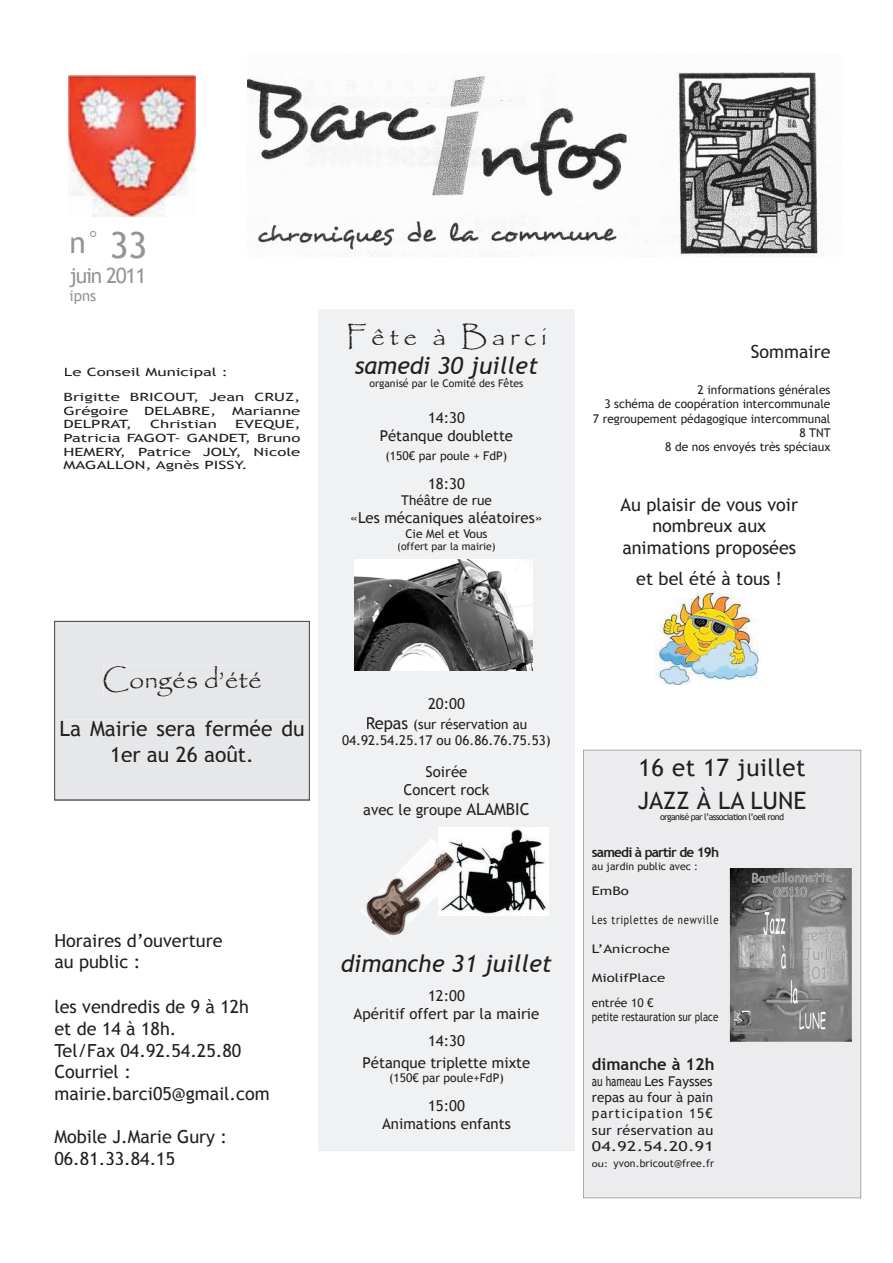
<style>
.page{position:relative;width:893px;height:1263px;background:#fff}
.page>*{position:absolute;margin:0;border:0;box-sizing:border-box;transform-origin:0 0}
.t1{font:30px "Trebuchet MS";color:#939598}
.t2{font:27px "Papyrus";color:#231f20}
.t3{font:27px "Papyrus";letter-spacing:.17em;color:#231f20}
.t4{font:italic 24px "Trebuchet MS";color:#231f20}
.t5{font:24px/32.4px "Trebuchet MS";letter-spacing:.02em;color:#231f20}
.t6{font:21px/25.2px "Trebuchet MS";color:#231f20;text-align:center}
.t7{font:21px "Trebuchet MS";letter-spacing:-.06em;color:#939598}
.t8{font:18px/21.6px "Trebuchet MS";color:#231f20}
.t9{font:700 16.5px "Trebuchet MS";color:#231f20}
.t10{font:15px/18px "Trebuchet MS";color:#231f20;text-align:center}
.t11{font:15px "Trebuchet MS";color:#939598}
.t12{font:13.5px/16.2px "Trebuchet MS";color:#231f20;text-align:justify;scale:.75 1}
.t13{font:13.5px/16.2px "Trebuchet MS";color:#231f20;text-align:center}
.t14{font:700 13.5px "Trebuchet MS";letter-spacing:-.06em;color:#231f20}
.t15{font:12px/14.4px "Trebuchet MS";color:#231f20;text-align:right}
.t16{font:11.85px "Trebuchet MS";color:#231f20;scale:1.27 1}
.t17{font:11.85px "Trebuchet MS";letter-spacing:.08em;color:#231f20;scale:.8 1}
.t18{font:11.4px/13.6px "Trebuchet MS";color:#231f20;scale:1.47 1}
.t19{font:10.5px "Trebuchet MS";color:#231f20}
.t20{font:9px "Trebuchet MS";letter-spacing:-.07em;color:#231f20}
.s1{font-size:36px}
.s2{font-size:16.5px}
.s3{font-size:9px}
</style>
<div class="page">
<img style="left:247px;top:72px;width:572px;height:185px">
<img style="left:68px;top:75px;width:127px;height:141px">
<div style="left:318px;top:310px;width:256px;height:841px;background:#f0f1f2"></div>
<div style="left:55px;top:621px;width:254px;height:179px;background:#e6e7e9"></div>
<img style="left:354px;top:559px;width:179px;height:111px">
<div style="left:342px;top:955px;width:210px;height:22px;background:#f0f1f2"></div>
<div style="left:429px;top:990px;width:40px;height:11px;background:#f0f1f2"></div>
<div style="left:354px;top:1007px;width:185px;height:15px;background:#f0f1f2"></div>
<div style="left:429px;top:1035px;width:36px;height:11px;background:#f0f1f2"></div>
<div style="left:364px;top:1056px;width:166px;height:15px;background:#f0f1f2"></div>
<div style="left:390px;top:1073px;width:113px;height:12px;background:#f0f1f2"></div>
<div style="left:429px;top:1100px;width:36px;height:11px;background:#f0f1f2"></div>
<div style="left:382px;top:1118px;width:128px;height:11px;background:#f0f1f2"></div>
<img style="left:438px;top:828px;width:111px;height:87px">
<img style="left:360px;top:838px;width:103px;height:104px">
<div style="left:583px;top:750px;width:278px;height:448px;background:#ececee"></div>
<img style="left:730px;top:869px;width:122px;height:173px">
<img style="left:656px;top:589px;width:103px;height:96px">
<h1 class="t1" style="left:69px;top:225px;width:79px">n° <span class="s1">33</span></h1>
<p class="t7" style="left:69px;top:263px;width:78px">juin 2011</p>
<p class="t11" style="left:69px;top:287px;width:28px">ipns</p>
<p class="t18" style="left:64px;top:365px;width:113px">Le Conseil Municipal :</p>
<p class="t18" style="left:64px;top:390px;width:163px">Brigitte BRICOUT, Jean CRUZ,<br>Grégoire</p>
<p class="t18" style="left:144px;top:404px;width:51px">DELABRE,</p>
<p class="t18" style="left:232px;top:404px;width:48px">Marianne</p>
<p class="t18" style="left:64px;top:418px;width:48px">DELPRAT,</p>
<p class="t18" style="left:150px;top:418px;width:47px">Christian</p>
<p class="t18" style="left:64px;top:418px;width:163px;text-align:justify;text-indent:172px">EVEQUE, Patricia FAGOT- GANDET, Bruno HEMERY, Patrice JOLY, Nicole MAGALLON, Agnès PISSY.</p>
<h2 class="t3" style="left:346px;top:320px;width:202px">Fête à Barci</h2>
<h3 class="t4" style="left:355px;top:351px;width:185px">samedi 30 juillet</h3>
<p class="t19" style="left:369px;top:377px;width:155px">organisé par le Comité des Fêtes</p>
<p class="t10" style="left:380px;top:408px;width:135px">14:30<br>Pétanque doublette</p>
<p class="t15" style="left:386px;top:449px;width:123px">(150€ par poule + FdP)</p>
<p class="t10" style="left:428px;top:475px;width:38px">18:30</p>
<p class="t13" style="left:401px;top:493px;width:92px">Théâtre de rue</p>
<p class="t10" style="left:350px;top:509px;width:194px">«Les mécaniques aléatoires»</p>
<p class="t15" style="left:405px;top:526px;width:84px">Cie Mel et Vous</p>
<p class="t19" style="left:397px;top:540px;width:100px">(offert par la mairie)</p>
<h2 class="t2" style="left:102px;top:663px;width:161px">Congés d’été</h2>
<p class="t6" style="left:59px;top:716px;width:247px">La Mairie sera fermée du<br>1er au 26 août.</p>
<p class="t10" style="left:428px;top:695px;width:38px">20:00</p>
<p class="t13" style="left:342px;top:716px;width:210px"><span class="s2">Repas</span> (sur réservation au<br>04.92.54.25.17 ou 06.86.76.75.53)</p>
<p class="t10" style="left:403px;top:763px;width:87px">Soirée<br>Concert rock</p>
<p class="t10" style="left:363px;top:801px;width:168px">avec le groupe <span class="s2">ALAMBIC</span></p>
<p class="t8" style="left:54px;top:930px;width:170px">Horaires d’ouverture au public :</p>
<p class="t8" style="left:54px;top:996px;width:217px">les vendredis de 9 à 12h et de 14 à 18h.<br>Tel/Fax 04.92.54.25.80<br>Courriel : mairie.barci05@gmail.com</p>
<p class="t8" style="left:54px;top:1126px;width:174px">Mobile J.Marie Gury :<br>06.81.33.84.15</p>
<h3 class="t4" style="left:341px;top:950px;width:213px">dimanche 31 juillet</h3>
<p class="t10" style="left:354px;top:987px;width:187px">12:00<br>Apéritif offert par la mairie</p>
<p class="t10" style="left:363px;top:1030px;width:169px;line-height:21.6px">14:30<br>Pétanque triplette mixte</p>
<p class="t15" style="left:389px;top:1071px;width:116px">(150€ par poule+FdP)</p>
<p class="t10" style="left:382px;top:1097px;width:130px">15:00<br>Animations enfants</p>
<p class="t8" style="left:751px;top:341px;width:81px">Sommaire</p>
<p class="t15" style="left:593px;top:382px;width:239px">2 informations générales<br>3 schéma de coopération intercommunale<br>7 regroupement pédagogique intercommunal<br>8 TNT<br>8 de nos envoyés très spéciaux</p>
<p class="t8" style="left:620px;top:494px;width:179px;text-align:center">Au plaisir de vous voir nombreux aux animations proposées</p>
<p class="t8" style="left:636px;top:568px;width:147px">et bel été à tous !</p>
<h3 class="t5" style="left:638px;top:752px;width:170px">16 et 17 juillet<br>JAZZ À LA LUNE</h3>
<p class="t20" style="left:660px;top:811px;width:125px">organisé par l’association l’oeil rond</p>
<p class="t14" style="left:592px;top:844px;width:129px">samedi à partir de 19h</p>
<p class="t19" style="left:592px;top:860px;width:108px">au jardin public avec :</p>
<p class="t16" style="left:592px;top:884px;width:31px">EmBo</p>
<p class="t17" style="left:592px;top:913px;width:160px">Les triplettes de newville</p>
<p class="t16" style="left:592px;top:942px;width:63px">L’Anicroche</p>
<p class="t16" style="left:592px;top:970px;width:59px">MiolifPlace</p>
<p class="t15" style="left:592px;top:995px;width:128px;text-align:left">entrée 10 €<br>petite restauration sur place</p>
<p class="t9" style="left:592px;top:1054px;width:124px">dimanche à 12h</p>
<p class="t12" style="left:592px;top:1073px;width:164px">au hameau Les Faysses repas au four à pain participation 15€ sur réservation au 04.92.54.20.91</p>
<p class="t19" style="left:592px;top:1157px;width:124px"><span class="s3">ou:</span> yvon.bricout@free.fr</p>
</div>
